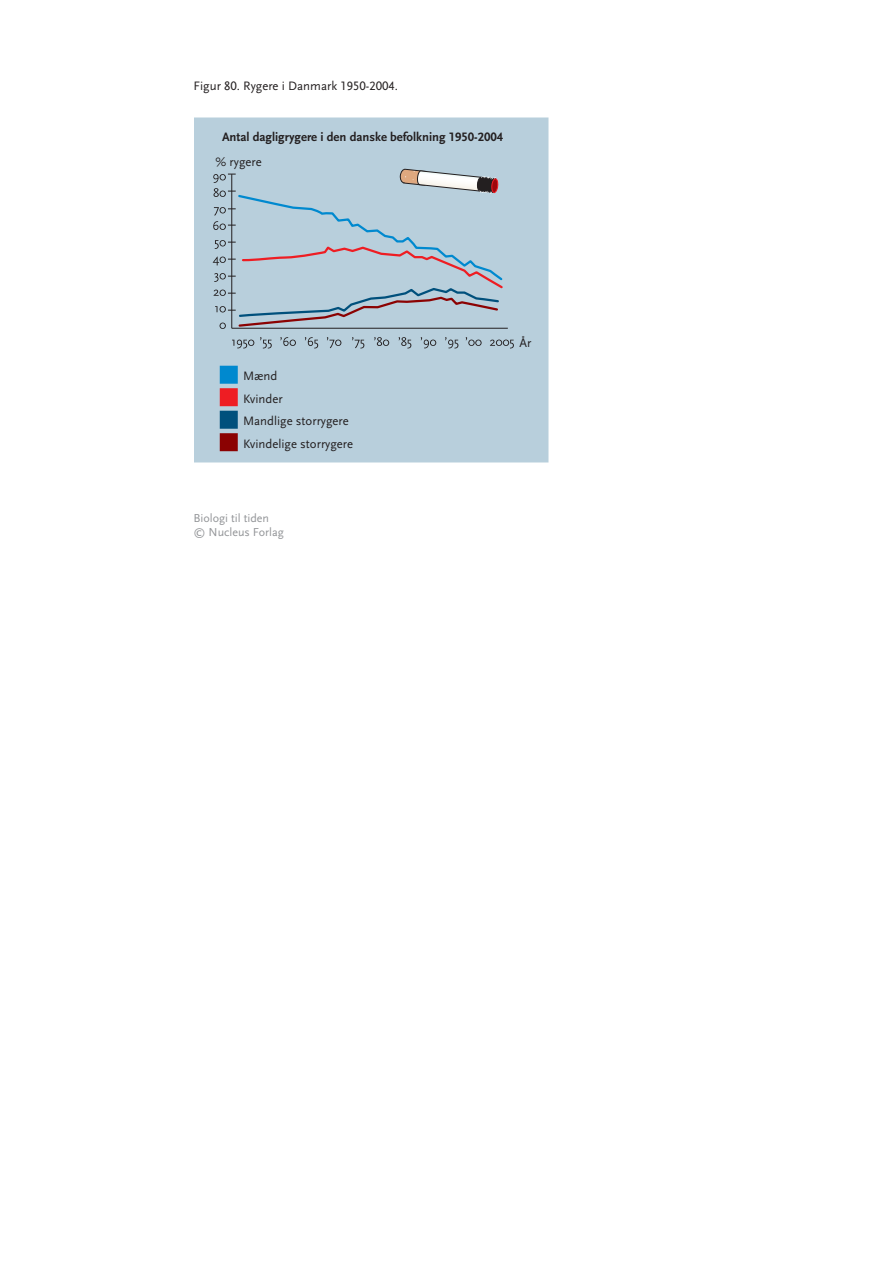
<style>
.page{position:relative;width:893px;height:1263px;background:#fff}
.page>*{position:absolute;margin:0;border:0;box-sizing:border-box;transform-origin:0 0}
.t1{font:12.75px/22.5px "Scala Sans LF";color:#231f20}
.t2{font:700 12.75px "Scala Sans LF";color:#231f20}
.t3{font:12px/14.4px "Scala Sans LF";color:#939598}
</style>
<div class="page">
<div style="left:194px;top:117px;width:354px;height:345px;background:#b8cfdc"></div>
<svg style="left:232px;top:340px;width:22px;height:8px"></svg>
<svg style="left:260px;top:337px;width:12px;height:11px"></svg>
<svg style="left:280px;top:337px;width:16px;height:9px"></svg>
<svg style="left:305px;top:337px;width:13px;height:11px"></svg>
<svg style="left:327px;top:337px;width:14px;height:11px"></svg>
<svg style="left:352px;top:337px;width:12px;height:11px"></svg>
<svg style="left:374px;top:337px;width:15px;height:9px"></svg>
<svg style="left:399px;top:337px;width:12px;height:11px"></svg>
<svg style="left:421px;top:337px;width:15px;height:11px"></svg>
<svg style="left:445px;top:337px;width:13px;height:11px"></svg>
<svg style="left:466px;top:337px;width:16px;height:9px"></svg>
<svg style="left:490px;top:340px;width:24px;height:8px"></svg>
<div style="left:220px;top:366px;width:18px;height:18px;background:#0089cf"></div>
<div style="left:220px;top:388px;width:18px;height:18px;background:#ee1d23"></div>
<div style="left:220px;top:411px;width:18px;height:18px;background:#00507c"></div>
<div style="left:220px;top:433px;width:18px;height:18px;background:#8b0202"></div>
<svg style="left:213px;top:169px;width:295px;height:160px"></svg>
<p class="t1" style="left:194px;top:75px;width:206px">Figur 80. Rygere i Danmark 1950-2004.</p>
<p class="t2" style="left:222px;top:130px;width:283px">Antal dagligrygere i den danske befolkning 1950-2004</p>
<p class="t1" style="left:216px;top:151px;width:48px">% rygere</p>
<p class="t1" style="left:243px;top:365px;width:112px">Mænd<br>Kvinder<br>Mandlige storrygere<br>Kvindelige storrygere</p>
<p class="t3" style="left:194px;top:511px;width:92px">Biologi til tiden © Nucleus Forlag</p>
<p class="t1" style="left:519px;top:331px;width:13px">År</p>
</div>
